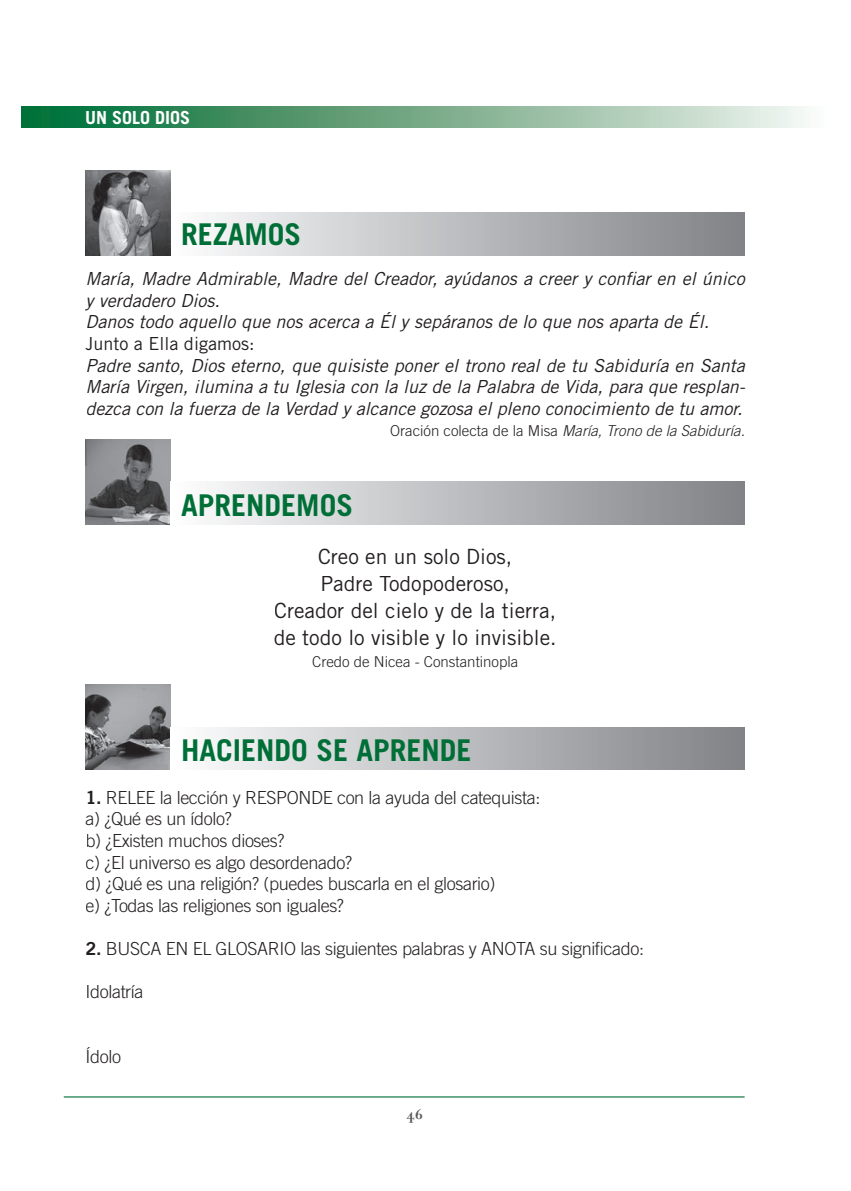
<style>
.page{position:relative;width:851px;height:1191px;background:#fff}
.page>*{position:absolute;margin:0;border:0;box-sizing:border-box;transform-origin:0 0}
.t1{font:700 30px "Trade Gothic";color:#006f37}
.t2{font:21px/27px "Trade Gothic";color:#231f20;text-align:center}
.t3{font:italic 18px/21.6px "Trade Gothic";color:#231f20}
.t4{font:300 18px/21.6px "Trade Gothic";letter-spacing:-.02em;color:#231f20}
.t5{font:18px "Trade Gothic";color:#231f20}
.t6{font:700 18px "Trade Gothic";color:#fff}
.t7{font:italic 300 15px "Trade Gothic";color:#231f20}
.t8{font:300 15px "Trade Gothic";color:#231f20}
.t9{font:700 15px "Filosofia";color:#57585a}
.s1{font-style:normal}
.s2{font-family:"Trade Gothic Bold Two";font-weight:400}
</style>
<div class="page">
<img style="left:85px;top:685px;width:85px;height:85px">
<div style="left:171px;top:727px;width:573px;height:43px;background:linear-gradient(to right,#fcfcfd,#7f8185)"></div>
<img style="left:85px;top:439px;width:85px;height:85px">
<div style="left:170px;top:482px;width:574px;height:42px;background:linear-gradient(to right,#fcfcfe,#7f8185)"></div>
<div style="left:168px;top:213px;width:576px;height:42px;background:linear-gradient(to right,#fafafb,#818387)"></div>
<img style="left:85px;top:170px;width:85px;height:85px">
<div style="left:21px;top:106px;width:808px;height:22px;background:linear-gradient(to right,#00682c,#f7f4ef)"></div>
<hr style="left:64px;top:1096px;width:680px;height:1px;background:#006f37">
<p class="t6" style="left:85px;top:106px;width:107px">UN SOLO DIOS</p>
<h1 class="t1" style="left:181px;top:216px;width:122px">REZAMOS</h1>
<p class="t3" style="left:85px;top:268px;width:661px">María, Madre Admirable, Madre del Creador, ayúdanos a creer y confiar en el único y verdadero Dios.<br>Danos todo aquello que nos acerca a Él y sepáranos de lo que nos aparta de Él.</p>
<p class="t5" style="left:85px;top:333px;width:170px">Junto a Ella digamos:</p>
<p class="t3" style="left:85px;top:354px;width:660px;text-align:justify">Padre santo, Dios eterno, que quisiste poner el trono real de tu Sabiduría en Santa María Virgen, ilumina a tu Iglesia con la luz de la Palabra de Vida, para que resplan&shy;dezca con la fuerza de la Verdad y alcance gozosa el pleno conocimiento de tu amor.</p>
<p class="t7" style="left:390px;top:422px;width:356px"><span class="s1">Oración colecta de la Misa</span> María, Trono de la Sabiduría.</p>
<h1 class="t1" style="left:181px;top:486px;width:173px">APRENDEMOS</h1>
<p class="t2" style="left:273px;top:543px;width:284px">Creo en un solo Dios,<br>Padre Todopoderoso,<br>Creador del cielo y de la tierra, de todo lo visible y lo invisible.</p>
<p class="t8" style="left:312px;top:652px;width:207px">Credo de Nicea - Constantinopla</p>
<h1 class="t1" style="left:181px;top:731px;width:292px">HACIENDO SE APRENDE</h1>
<p class="t4" style="left:85px;top:786px;width:456px"><span class="s2">1.</span> RELEE la lección y RESPONDE con la ayuda del catequista: a) ¿Qué es un ídolo?<br>b) ¿Existen muchos dioses?<br>c) ¿El universo es algo desordenado?<br>d) ¿Qué es una religión? (puedes buscarla en el glosario)<br>e) ¿Todas las religiones son iguales?</p>
<p class="t4" style="left:85px;top:937px;width:560px"><span class="s2">2.</span> BUSCA EN EL GLOSARIO las siguientes palabras y ANOTA su significado:</p>
<p class="t4" style="left:85px;top:980px;width:60px">Idolatría</p>
<p class="t4" style="left:85px;top:1045px;width:37px">Ídolo</p>
<p class="t9" style="left:406px;top:1105px;width:18px">46</p>
</div>
